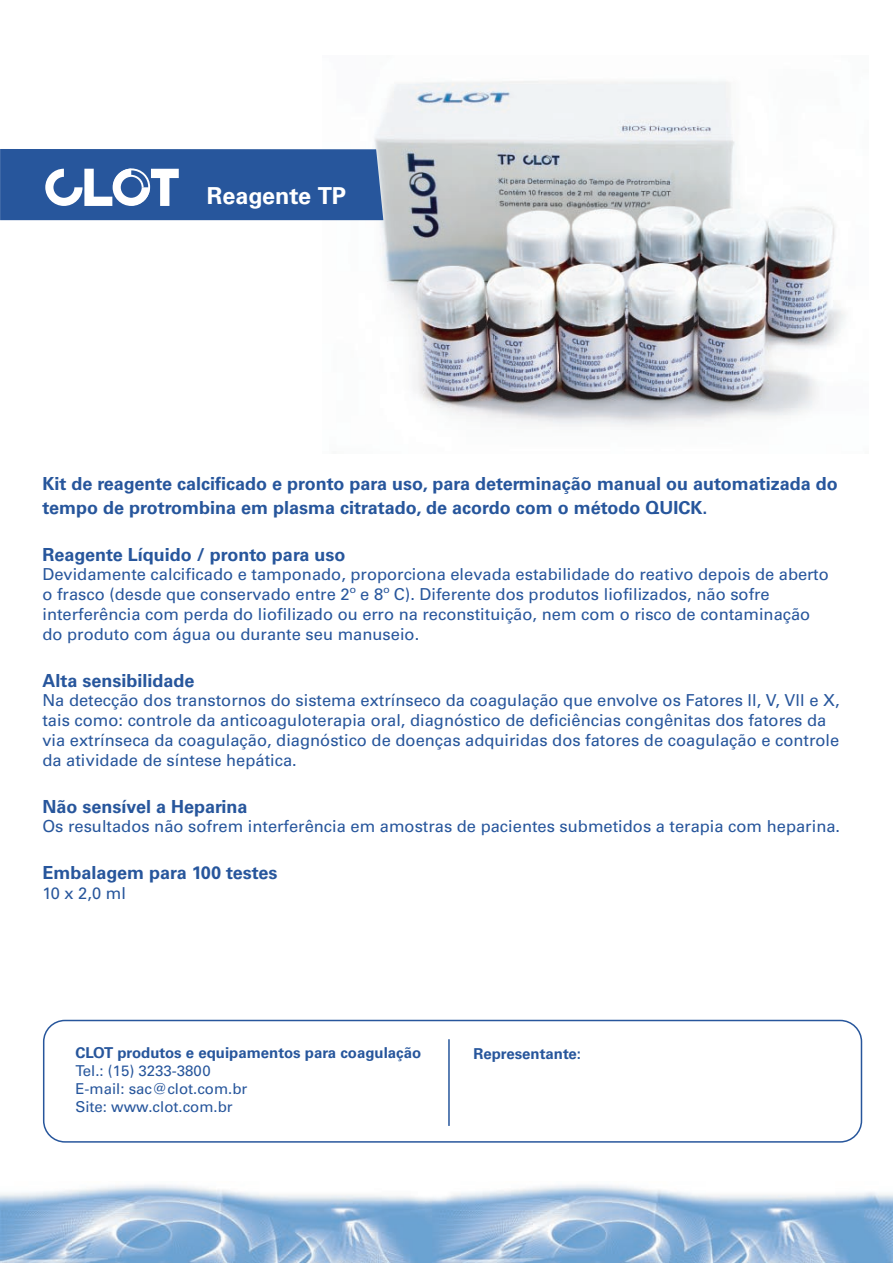
<style>
.page{position:relative;width:893px;height:1263px;background:#fff}
.page>*{position:absolute;margin:0;border:0;box-sizing:border-box;transform-origin:0 0}
.t1{font:700 23.4px "Univers";color:#fff}
.t2{font:700 18px/24px "Univers";color:#27569c}
.t3{font:16.5px/19.8px "Univers";color:#27569c}
.t4{font:15px/18px "Univers";color:#27569c}
.t5{font:700 15px "Univers";color:#27569c}
</style>
<div class="page">
<img style="left:322px;top:81px;width:524px;height:346px">
<img style="left:0;top:1184px;width:893px;height:79px">
<svg style="left:0;top:149px;width:383px;height:71px;background:#3a65a4"></svg>
<svg style="left:42px;top:1019px;width:821px;height:123px"></svg>
<svg style="left:447px;top:1038px;width:3px;height:89px"></svg>
<h1 class="t1" style="left:207px;top:182px;width:141px">Reagente TP</h1>
<p class="t2" style="left:42px;top:472px;width:797px">Kit de reagente calcificado e pronto para uso, para determinação manual ou automatizada do tempo de protrombina em plasma citratado, de acordo com o método QUICK.</p>
<p class="t2" style="left:42px;top:542px;width:305px">Reagente Líquido / pronto para uso</p>
<p class="t3" style="left:42px;top:565px;width:788px">Devidamente calcificado e tamponado, proporciona elevada estabilidade do reativo depois de aberto o frasco (desde que conservado entre 2º e 8º C). Diferente dos produtos liofilizados, não sofre interferência com perda do liofilizado ou erro na reconstituição, nem com o risco de contaminação do produto com água ou durante seu manuseio.</p>
<p class="t2" style="left:42px;top:668px;width:154px">Alta sensibilidade</p>
<p class="t3" style="left:42px;top:691px;width:799px">Na detecção dos transtornos do sistema extrínseco da coagulação que envolve os Fatores ll, V, Vll e X, tais como: controle da anticoaguloterapia oral, diagnóstico de deficiências congênitas dos fatores da via extrínseca da coagulação, diagnóstico de doenças adquiridas dos fatores de coagulação e controle da atividade de síntese hepática.</p>
<p class="t2" style="left:42px;top:794px;width:207px">Não sensível a Heparina</p>
<p class="t3" style="left:42px;top:817px;width:799px">Os resultados não sofrem interferência em amostras de pacientes submetidos a terapia com heparina.</p>
<p class="t2" style="left:42px;top:861px;width:236px">Embalagem para 100 testes</p>
<p class="t3" style="left:42px;top:883px;width:85px">10 x 2,0 ml</p>
<p class="t5" style="left:75px;top:1044px;width:347px">CLOT produtos e equipamentos para coagulação</p>
<p class="t4" style="left:75px;top:1062px;width:173px">Tel.: (15) 3233-3800<br>E-mail: sac@clot.com.br<br>Site: www.clot.com.br</p>
<p class="t5" style="left:473px;top:1044px;width:109px">Representante:</p>
</div>
